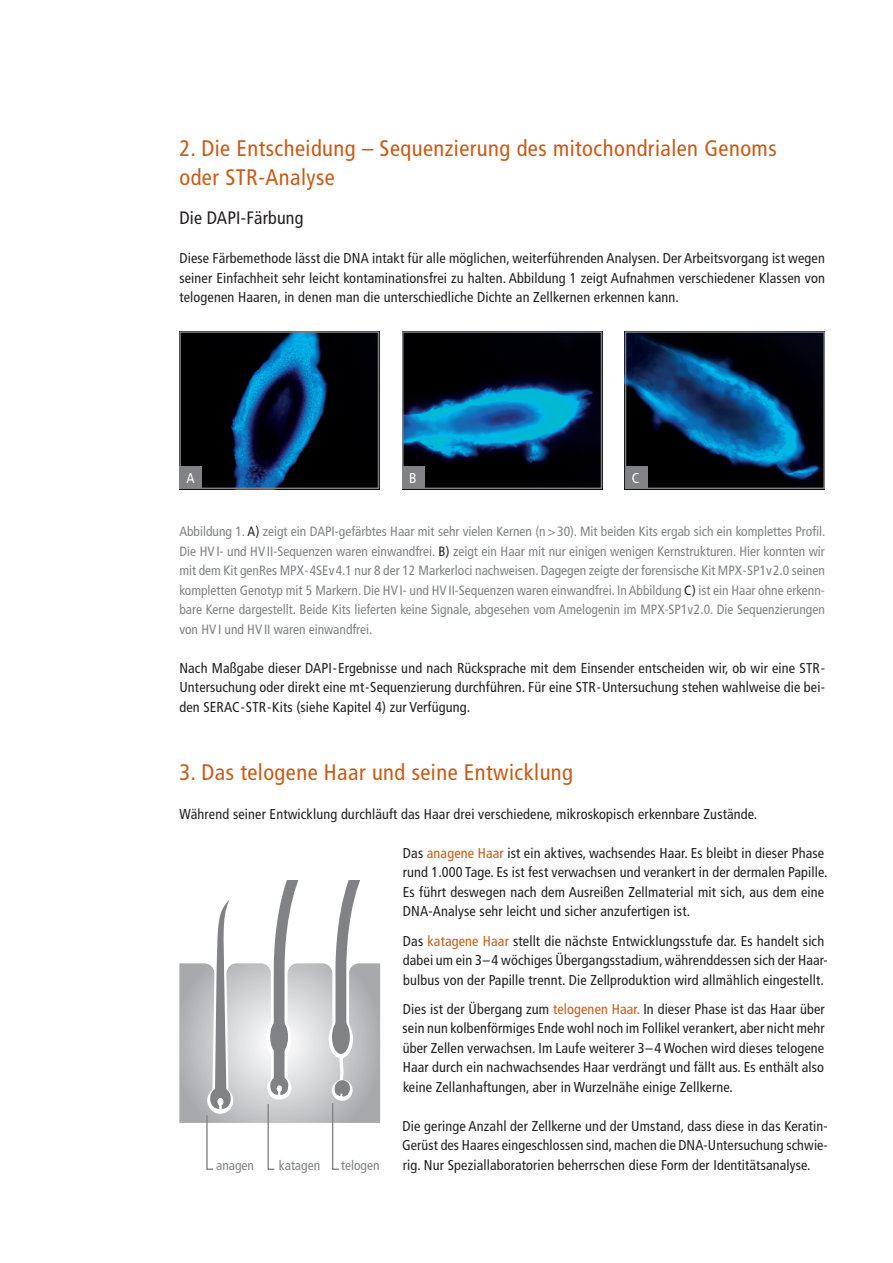
<style>
.page{position:relative;width:893px;height:1263px;background:#fff}
.page>*{position:absolute;margin:0;border:0;box-sizing:border-box;transform-origin:0 0}
.t1{font:condensed 22.5px/29.2px "Frutiger";letter-spacing:.02em;color:#c85b18}
.t2{font:condensed 18px "Frutiger";letter-spacing:.01em;color:#231f20}
.t3{font:condensed 14.25px/19.5px "Frutiger";letter-spacing:.01em;color:#231f20;text-align:justify}
.t4{font:condensed 14.25px "Frutiger";color:#fff}
.t5{font:condensed 13.5px/19.5px "Frutiger";color:#808285;text-align:justify}
.s1{color:#231f20}
.s2{color:#c85b18}
</style>
<div class="page">
<img style="left:182px;top:334px;width:194px;height:152px">
<div style="left:179px;top:331px;width:200px;height:158px;border:2px solid #808285"></div>
<img style="left:405px;top:334px;width:194px;height:152px">
<div style="left:402px;top:331px;width:200px;height:158px;border:2px solid #808285"></div>
<img style="left:628px;top:334px;width:194px;height:152px">
<div style="left:625px;top:331px;width:200px;height:158px;border:2px solid #808285"></div>
<div style="left:179px;top:466px;width:23px;height:23px;background:#808285"></div>
<div style="left:402px;top:466px;width:23px;height:23px;background:#808285"></div>
<div style="left:625px;top:466px;width:22px;height:23px;background:#808285"></div>
<svg style="left:179px;top:880px;width:201px;height:290px"></svg>
<h1 class="t1" style="left:179px;top:134px;width:599px">2. Die Entscheidung – Sequenzierung des mitochondrialen Genoms oder STR-Analyse</h1>
<p class="t2" style="left:179px;top:207px;width:37px">Die DAPI</p>
<p class="t2" style="left:241px;top:207px;width:64px">-Färbung</p>
<p class="t3" style="left:179px;top:248px;width:174px">Diese Färbemethode lässt die DNA</p>
<p class="t3" style="left:179px;top:248px;width:647px;text-indent:193px">intakt für alle möglichen, weiterführenden Analysen. Der Arbeitsvorgang ist wegen seiner Einfachheit sehr leicht kontaminationsfrei zu halten. Abbildung 1 zeigt Aufnahmen verschiedener Klassen von telogenen Haaren, in denen man die unterschiedliche Dichte an Zellkernen erkennen kann.</p>
<p class="t4" style="left:186px;top:470px;width:6px">A</p>
<p class="t4" style="left:409px;top:470px;width:9px">B</p>
<p class="t4" style="left:632px;top:470px;width:9px">C</p>
<p class="t5" style="left:179px;top:522px;width:648px;text-indent:156px">-gefärbtes Haar mit sehr vielen Kernen (n&gt;30). Mit beiden Kits ergab sich ein komplettes Profil.<br>Die HV I- und HV II-Sequenzen waren einwandfrei. <span class="s1">B)</span> zeigt ein Haar mit nur einigen wenigen Kernstrukturen. Hier konnten wir mit dem Kit genRes MPX- 4SE v 4.1 nur 8 der 12 Markerloci nachweisen. Dagegen zeigte der forensische Kit MPX- SP1v 2.0 seinen kompletten Genotyp mit 5 Markern. Die HV I- und HV II-Sequenzen waren einwandfrei. In Abbildung <span class="s1">C)</span> ist ein Haar ohne erkenn&shy;bare Kerne dargestellt. Beide Kits lieferten keine Signale, abgesehen vom Amelogenin im MPX-SP1v2.0. Die Sequenzierungen von HV I und HV II waren einwandfrei.</p>
<p class="t3" style="left:179px;top:658px;width:133px">Nach Maßgabe dieser DAPI</p>
<p class="t5" style="left:179px;top:522px;width:138px">Abbildung 1. <span class="s1">A )</span> zeigt ein DAPI</p>
<p class="t3" style="left:179px;top:658px;width:647px;text-indent:154px">- Ergebnisse und nach Rücksprache mit dem Einsender entscheiden wir, ob wir eine STR - Untersuchung oder direkt eine mt- Sequenzierung durchführen. Für eine STR - U ntersuchung stehen wahlweise die bei&shy;den SERA</p>
<p class="t3" style="left:232px;top:697px;width:239px">C- STR -Kits (siehe Kapitel 4) zur Verfügung.</p>
<h1 class="t1" style="left:179px;top:758px;width:395px">3. Das telogene Haar und seine Entwicklung</h1>
<p class="t3" style="left:179px;top:804px;width:579px">Während seiner Entwicklung durchläuft das Haar drei verschiedene, mikroskopisch erkennbare Zustände.</p>
<p class="t5" style="left:216px;top:1155px;width:40px">anagen</p>
<p class="t5" style="left:279px;top:1155px;width:43px">katagen</p>
<p class="t5" style="left:341px;top:1155px;width:40px">telogen</p>
<p class="t3" style="left:403px;top:843px;width:426px;text-align:left">Das <span class="s2">anagene Haar</span> ist ein aktives, wachsendes Haar. Es bleibt in dieser Phase rund 1.000 Tage. Es ist fest verwachsen und verankert in der dermalen Papille.<br>Es führt deswegen nach dem Ausreißen Zellmaterial mit sich, aus dem eine DNA-Analyse sehr leicht und sicher anzufertigen ist.</p>
<p class="t3" style="left:403px;top:931px;width:427px;text-align:left">Das <span class="s2">katagene Haar</span> stellt die nächste Entwicklungsstufe dar. Es handelt sich dabei um ein 3– 4 wöchiges Übergangsstadium, währenddessen sich der Haar&shy;bulbus von der Papille trennt. Die Zellproduktion wird allmählich eingestellt.</p>
<p class="t3" style="left:403px;top:999px;width:424px">Dies ist der Übergang zum <span class="s2">telogenen Haar.</span> In dieser Phase ist das Haar über sein nun kolbenförmiges Ende wohl noch im Follikel verankert, aber nicht mehr über Zellen verwachsen. Im Laufe weiterer 3– 4 Wochen wird dieses telogene Haar durch ein nachwachsendes Haar verdrängt und fällt aus. Es enthält also keine Zellanhaftungen, aber in Wurzelnähe einige Zellkerne.</p>
<p class="t3" style="left:402px;top:1116px;width:427px">Die geringe Anzahl der Zellkerne und der Umstand, dass diese in das Keratin-Gerüst des Haares eingeschlossen sind, machen die DNA-Untersuchung schwie&shy;rig. Nur Speziallaboratorien beherrschen diese Form der Identitätsanalyse.</p>
</div>
